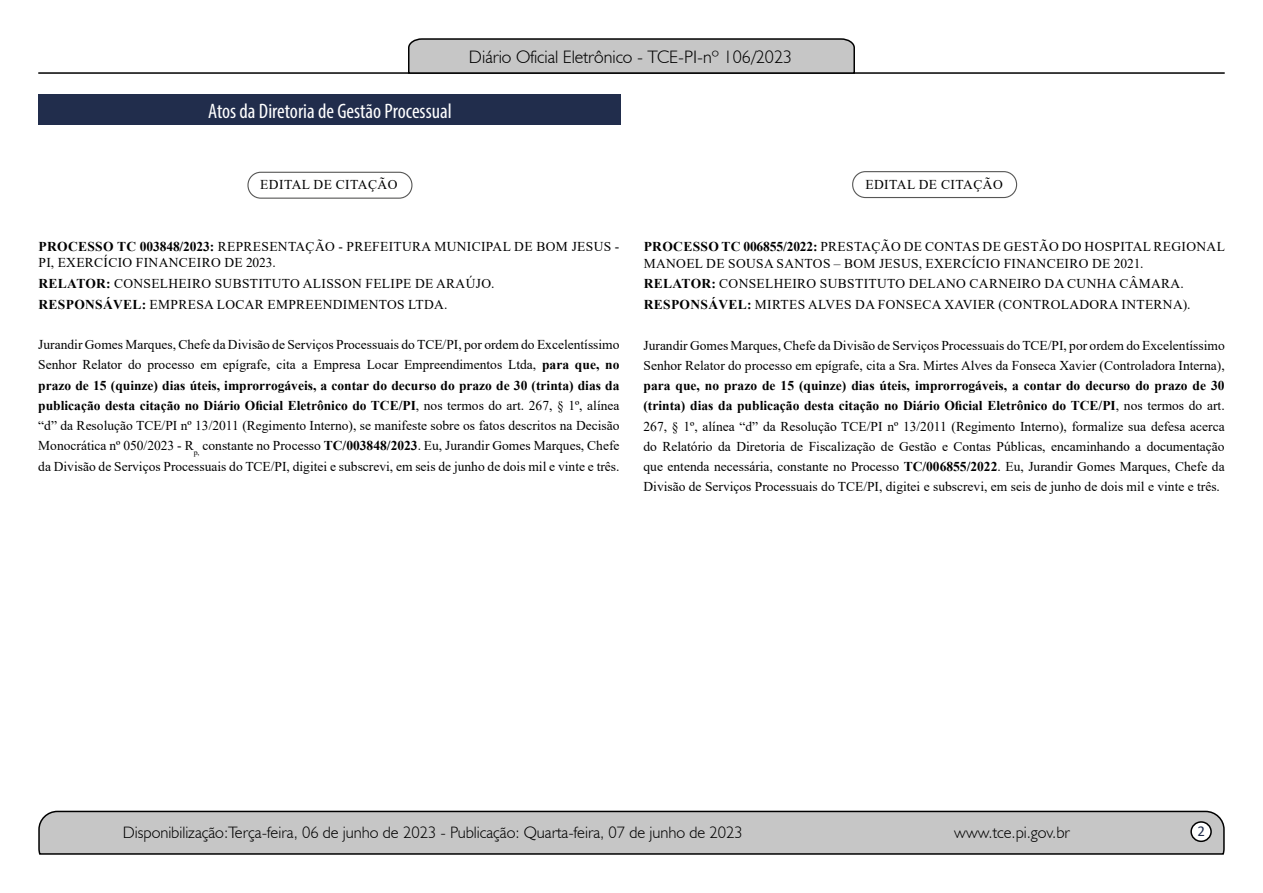
<style>
.page{position:relative;width:1263px;height:893px;background:#fff}
.page>*{position:absolute;margin:0;border:0;box-sizing:border-box;transform-origin:0 0}
.t1{font:condensed 21px "Myriad Pro";color:#fff}
.t2{font:300 18px "Humanist 521 BT";color:#000}
.t3{font:300 16.5px "Humanist 521 BT";color:#000}
.t4{font:15px "Calibri";color:#212d4c}
.t5{font:13.5px/20.2px "Times New Roman";letter-spacing:.025em;color:#000}
.t6{font:13.5px/20.2px "Times New Roman";color:#000}
.s1{font-weight:700}
</style>
<div class="page">
<svg style="left:38px;top:810px;width:1187px;height:45px;background:#b9b9b9"></svg>
<div style="left:1191px;top:822px;width:20px;height:19px;background:#fff;border-radius:50%"></div>
<div style="left:1190px;top:821px;width:22px;height:21px;border:2px solid #000;border-radius:50%"></div>
<hr style="left:38px;top:72px;width:1187px;height:2px;background:#000">
<svg style="left:407px;top:38px;width:449px;height:36px;background:#b4b4b4"></svg>
<div style="left:39px;top:94px;width:582px;height:31px;background:#212d4c"></div>
<div style="left:247px;top:172px;width:165px;height:27px;border:1px solid #575756;border-radius:13px"></div>
<div style="left:852px;top:171px;width:165px;height:27px;border:1px solid #575756;border-radius:13px"></div>
<h1 class="t1" style="left:208px;top:98px;width:245px">Atos da Diretoria de Gestão Processual</h1>
<h2 class="t2" style="left:469px;top:46px;width:325px">Diário Oficial Eletrônico - TCE-PI-nº 106/2023</h2>
<p class="t5" style="left:260px;top:174px;width:139px">EDITAL DE CITAÇÃO</p>
<p class="t5" style="left:865px;top:174px;width:139px">EDITAL DE CITAÇÃO</p>
<p class="t5" style="left:39px;top:237px;width:582px;line-height:16.5px"><span class="s1">PROCESSO TC 003848/2023:</span> REPRESENTAÇÃO - PREFEITURA MUNICIPAL DE BOM JESUS -<br>PI, EXERCÍCIO FINANCEIRO DE 2023.</p>
<p class="t5" style="left:39px;top:273px;width:458px;line-height:20.7px"><span class="s1">RELATOR:</span> CONSELHEIRO SUBSTITUTO ALISSON FELIPE DE ARAÚJO.<br><span class="s1">RESPONSÁVEL:</span> EMPRESA LOCAR EMPREENDIMENTOS LTDA.</p>
<p class="t5" style="left:38px;top:334px;width:583px;text-align:justify">Jurandir Gomes Marques, Chefe da Divisão de Serviços Processuais do TCE/PI, por ordem do Excelentíssimo Senhor Relator do processo em epígrafe, cita a Empresa Locar Empreendimentos Ltda, <span class="s1">para que, no prazo de 15 (quinze) dias úteis, improrrogáveis, a contar do decurso do prazo de 30 (trinta) dias da publicação desta citação no Diário Oficial Eletrônico do TCE/PI</span>, nos termos do art. 267, § 1º, alínea “d” da Resolução TCE/PI nº 13/2011 (Regimento Interno), se manifeste sobre os fatos descritos na Decisão Monocrática nº 050/2023 - R<sub>p,</sub> constante no Processo <span class="s1">TC/003848/2023</span>. Eu, Jurandir Gomes Marques, Chefe da Divisão de Serviços Processuais do TCE/PI, digitei e subscrevi, em seis de junho de dois mil e vinte e três.</p>
<p class="t5" style="left:644px;top:238px;width:583px;line-height:16.5px"><span class="s1">PROCESSO TC 006855/2022:</span> PRESTAÇÃO DE CONTAS DE GESTÃO DO HOSPITAL REGIONAL<br>MANOEL DE SOUSA SANTOS – BOM JESUS, EXERCÍCIO FINANCEIRO DE 2021.</p>
<p class="t5" style="left:644px;top:273px;width:548px;line-height:20.7px"><span class="s1">RELATOR:</span> CONSELHEIRO SUBSTITUTO DELANO CARNEIRO DA CUNHA CÂMARA.<br><span class="s1">RESPONSÁVEL:</span> MIRTES ALVES DA FONSECA XAVIER (CONTROLADORA INTERNA).</p>
<p class="t6" style="left:643px;top:335px;width:583px">Jurandir Gomes Marques, Chefe da Divisão de Serviços Processuais do TCE/PI, por ordem do Excelentíssimo<br>Senhor Relator do processo em epígrafe, cita a Sra. Mirtes Alves da Fonseca Xavier (Controladora Interna),</p>
<p class="t5" style="left:643px;top:375px;width:583px;text-align:justify"><span class="s1">para que, no prazo de 15 (quinze) dias úteis, improrrogáveis, a contar do decurso do prazo de 30 (trinta) dias da publicação desta citação no Diário Oficial Eletrônico do TCE/PI</span>, nos termos do art.<br>267, § 1º, alínea “d” da Resolução TCE/PI nº 13/2011 (Regimento Interno), formalize sua defesa acerca do Relatório da Diretoria de Fiscalização de Gestão e Contas Públicas, encaminhando a documentação que entenda necessária, constante no Processo <span class="s1">TC/006855/2022</span>. Eu, Jurandir Gomes Marques, Chefe da Divisão de Serviços Processuais do TCE/PI, digitei e subscrevi, em seis de junho de dois mil e vinte e três.</p>
<p class="t3" style="left:123px;top:822px;width:622px">Disponibilização:Terça-feira, 06 de junho de 2023 - Publicação: Quarta-feira, 07 de junho de 2023</p>
<p class="t3" style="left:954px;top:822px;width:117px">www.tce.pi.gov.br</p>
<p class="t4" style="left:1197px;top:821px;width:9px">2</p>
</div>
